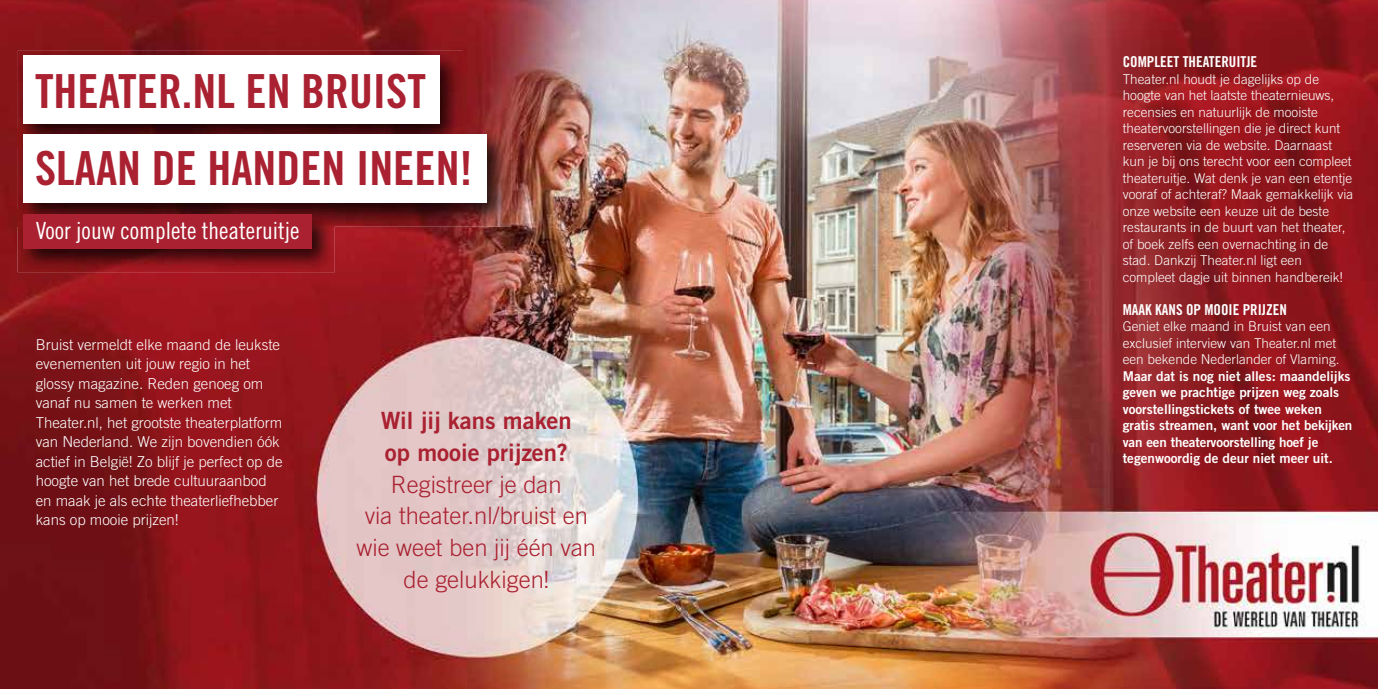
<style>
.page{position:relative;width:1378px;height:689px;background:#fff}
.page>*{position:absolute;margin:0;border:0;box-sizing:border-box;transform-origin:0 0}
.t1{font:46.95px/76.9px "Trade Gothic LT Std Bd Cn 20";color:#aa2131}
.t2{font:300 23.85px/31.8px "Trade Gothic LT Std";color:#aa2131;text-align:center}
.t3{font:23.85px/31.8px "Trade Gothic LT Std Bd 2";color:#aa2131}
.t4{font:23.7px "Trade Gothic LT Std Cn 18";color:#fff}
.t5{font:300 15px/19.5px "Trade Gothic LT Std";color:#fff}
.t6{font:15px "Trade Gothic LT Std Bd Cn 20";color:#fff}
.t7{font:300 13.5px/16.5px "Trade Gothic LT Std";color:#fff}
.t8{font:13.5px/16.5px "Trade Gothic LT Std Bd 2";color:#fff}
</style>
<div class="page">
<img style="left:0;top:0;width:1378px;height:689px">
<img style="left:18px;top:50px;width:445px;height:79px">
<div style="left:23px;top:55px;width:416px;height:69px;background:#fff"></div>
<img style="left:18px;top:129px;width:493px;height:98px">
<img style="left:18px;top:129px;width:445px;height:19px">
<div style="left:23px;top:134px;width:464px;height:69px;background:#fff"></div>
<img style="left:18px;top:227px;width:317px;height:45px">
<img style="left:18px;top:209px;width:317px;height:18px">
<div style="left:23px;top:215px;width:288px;height:34px;background:#aa2131"></div>
<h1 class="t1" style="left:35px;top:53px;width:439px">THEATER.NL EN BRUIST<br>SLAAN DE HANDEN INEEN!</h1>
<h3 class="t4" style="left:36px;top:216px;width:265px">Voor jouw complete theateruitje</h3>
<p class="t5" style="left:36px;top:334px;width:248px">Bruist vermeldt elke maand de leukste evenementen uit jouw regio in het glossy magazine. Reden genoeg om vanaf nu samen te werken met Theater.nl, het grootste theaterplatform van Nederland. We zijn bovendien óók actief in België! Zo blijf je perfect op de hoogte van het brede cultuuraanbod en maak je als echte theaterliefhebber kans op mooie prijzen!</p>
<h2 class="t3" style="left:381px;top:404px;width:192px">Wil jij kans maken op mooie prijzen?</h2>
<h2 class="t2" style="left:356px;top:468px;width:241px">Registreer je dan<br>via theater.nl/bruist en wie weet ben jij één van de gelukkigen!</h2>
<p class="t6" style="left:1123px;top:53px;width:136px">COMPLEET THEATERUITJE</p>
<p class="t7" style="left:1123px;top:70px;width:232px">Theater.nl houdt je dagelijks op de hoogte van het laatste theaternieuws, recensies en natuurlijk de mooiste theater voorstellingen die je direct kunt reserveren via de website. Daarnaast kun je bij ons terecht voor een compleet theateruitje. Wat denk je van een etentje vooraf of achteraf? Maak gemakkelijk via onze website een keuze uit de beste restaurants in de buurt van het theater, of boek zelfs een overnachting in de stad. Dankzij Theater.nl ligt een compleet dagje uit binnen handbereik!</p>
<p class="t6" style="left:1123px;top:300px;width:166px">MAAK KANS OP MOOIE PRIJZEN</p>
<p class="t7" style="left:1123px;top:318px;width:218px">Geniet elke maand in Bruist van een exclusief interview van Theater.nl met een bekende Nederlander of Vlaming.</p>
<p class="t8" style="left:1123px;top:367px;width:231px">Maar dat is nog niet alles: maandelijks geven we prachtige prijzen weg zoals voorstellingstickets of twee weken gratis streamen, want voor het bekijken van een theater voorstelling hoef je tegenwoordig de deur niet meer uit.</p>
</div>
